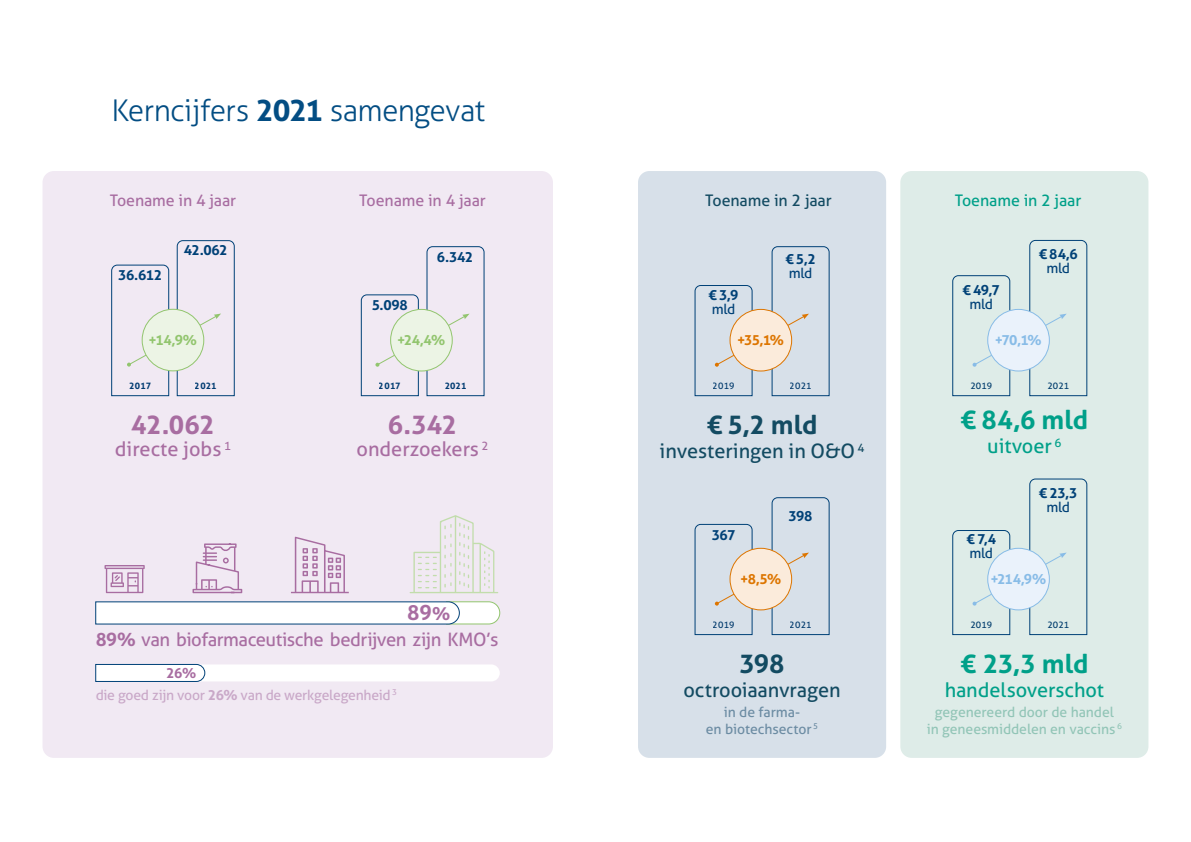
<style>
.page{position:relative;width:1191px;height:842px;background:#fff}
.page>*{position:absolute;margin:0;border:0;box-sizing:border-box;transform-origin:0 0}
.t1{font:300 30px "Aller";letter-spacing:-.025em;color:#034d83}
.t2{font:700 26px "Aller";color:#00a089}
.t3{font:700 26px "Aller";letter-spacing:-.035em;color:#a86da1}
.t4{font:700 26px "Aller";letter-spacing:-.01em;color:#134b62}
.t5{font:700 21px "Aller";color:#a86da1}
.t6{font:20px "Aller";color:#134b62}
.t7{font:20px "Aller";color:#a86da1}
.t8{font:20px "Aller";letter-spacing:-.005em;color:#00a089}
.t9{font:18.5px "Aller";letter-spacing:-.025em;color:#a86da1}
.t10{font:16px "Aller";letter-spacing:-.01em;color:#a86da1}
.t11{font:16px "Aller";letter-spacing:-.01em;color:#134b62}
.t12{font:16px "Aller";letter-spacing:-.01em;color:#00a089}
.t13{font:700 14px "Aller";letter-spacing:-.035em;color:#004177}
.t14{font:14px/17px "Aller";letter-spacing:-.005em;color:#92c5b7;text-align:center}
.t15{font:14px "Aller";letter-spacing:-.02em;color:#c9a8c8}
.t16{font:14px/17px "Aller";letter-spacing:-.005em;color:#6c8ca3;text-align:center}
.t17{font:14px "Aller";letter-spacing:-.025em;color:#004177}
.t18{font:700 14px "Aller";color:#88bce7}
.t19{font:700 14px "Aller";color:#92c56e}
.t20{font:700 14px "Aller";color:#dd7500}
.t21{font:700 14px "Aller";color:#a86da1}
.t22{font:9px "Aller";letter-spacing:.005em;color:#004177}
.t23{font:700 9px "Aller";letter-spacing:.005em;color:#004177}
.s1{font-weight:700}
.s2{font-size:18px}
</style>
<div class="page">
<div style="left:43px;top:171px;width:510px;height:587px;background:#f1e9f3;border-radius:11px"></div>
<div style="left:900px;top:171px;width:248px;height:587px;background:#deece8;border-radius:11px"></div>
<div style="left:638px;top:171px;width:248px;height:587px;background:#d7e0e9;border-radius:11px"></div>
<svg style="left:95px;top:663px;width:405px;height:19px;background:#f5f6f9"></svg>
<svg style="left:111px;top:240px;width:124px;height:157px"></svg>
<div style="left:142px;top:309px;width:62px;height:62px;background:#ecf4e5;border-radius:50%"></div>
<div style="left:142px;top:309px;width:62px;height:62px;border:1px solid #92c56e;border-radius:50%"></div>
<svg style="left:360px;top:246px;width:125px;height:151px"></svg>
<div style="left:390px;top:309px;width:62px;height:62px;background:#ecf4e5;border-radius:50%"></div>
<div style="left:390px;top:309px;width:63px;height:62px;border:1px solid #92c56e;border-radius:50%"></div>
<svg style="left:694px;top:246px;width:136px;height:151px"></svg>
<div style="left:730px;top:309px;width:61px;height:62px;background:#fbebdb;border-radius:50%"></div>
<div style="left:729px;top:309px;width:63px;height:62px;border:1px solid #dd7500;border-radius:50%"></div>
<svg style="left:694px;top:497px;width:136px;height:139px"></svg>
<div style="left:730px;top:548px;width:61px;height:62px;background:#fbebdb;border-radius:50%"></div>
<div style="left:729px;top:548px;width:63px;height:62px;border:1px solid #dd7500;border-radius:50%"></div>
<svg style="left:952px;top:239px;width:135px;height:158px"></svg>
<div style="left:987px;top:309px;width:62px;height:62px;background:#eaf2fb;border-radius:50%"></div>
<div style="left:987px;top:309px;width:62px;height:62px;border:1px solid #88bce7;border-radius:50%"></div>
<svg style="left:952px;top:478px;width:135px;height:158px"></svg>
<div style="left:987px;top:548px;width:62px;height:62px;background:#eaf2fb;border-radius:50%"></div>
<div style="left:987px;top:548px;width:62px;height:62px;border:1px solid #88bce7;border-radius:50%"></div>
<svg style="left:192px;top:543px;width:50px;height:50px"></svg>
<svg style="left:291px;top:537px;width:58px;height:56px"></svg>
<svg style="left:409px;top:515px;width:89px;height:78px"></svg>
<svg style="left:95px;top:601px;width:406px;height:24px;background:#e8eef1"></svg>
<svg style="left:104px;top:565px;width:41px;height:28px"></svg>
<h1 class="t1" style="left:111px;top:91px;width:375px">Kerncijfers <span class="s1">2021</span> samengevat</h1>
<p class="t10" style="left:110px;top:190px;width:128px">Toename in 4 jaar</p>
<p class="t10" style="left:359px;top:190px;width:128px">Toename in 4 jaar</p>
<p class="t11" style="left:705px;top:190px;width:128px">Toename in 2 jaar</p>
<p class="t12" style="left:954px;top:190px;width:128px">Toename in 2 jaar</p>
<p class="t13" style="left:118px;top:266px;width:45px">36.612</p>
<p class="t13" style="left:184px;top:241px;width:45px">42.062</p>
<p class="t13" style="left:437px;top:248px;width:38px">6.342</p>
<p class="t13" style="left:785px;top:250px;width:32px">€ 5,2</p>
<p class="t17" style="left:788px;top:265px;width:25px">mld</p>
<p class="t13" style="left:1038px;top:245px;width:41px">€ 84,6</p>
<p class="t17" style="left:1046px;top:260px;width:25px">mld</p>
<p class="t13" style="left:372px;top:296px;width:38px">5.098</p>
<p class="t13" style="left:708px;top:286px;width:32px">€ 3,9</p>
<p class="t17" style="left:711px;top:300px;width:25px">mld</p>
<p class="t13" style="left:962px;top:282px;width:39px">€ 49,7</p>
<p class="t17" style="left:969px;top:296px;width:25px">mld</p>
<p class="t19" style="left:148px;top:331px;width:50px">+14,9%</p>
<p class="t19" style="left:397px;top:331px;width:50px">+24,4%</p>
<p class="t20" style="left:737px;top:331px;width:48px">+35,1%</p>
<p class="t18" style="left:995px;top:331px;width:48px">+70,1%</p>
<p class="t23" style="left:129px;top:380px;width:23px">2017</p>
<p class="t23" style="left:195px;top:380px;width:23px">2021</p>
<p class="t23" style="left:379px;top:380px;width:23px">2017</p>
<p class="t22" style="left:712px;top:381px;width:23px">2019</p>
<p class="t23" style="left:444px;top:380px;width:23px">2021</p>
<p class="t22" style="left:789px;top:381px;width:23px">2021</p>
<p class="t22" style="left:970px;top:381px;width:23px">2019</p>
<p class="t22" style="left:1047px;top:381px;width:23px">2021</p>
<h2 class="t3" style="left:131px;top:408px;width:85px">42.062</h2>
<h3 class="t7" style="left:115px;top:437px;width:118px">directe jobs <sup>1</sup></h3>
<h2 class="t3" style="left:388px;top:408px;width:71px">6.342</h2>
<h3 class="t7" style="left:356px;top:437px;width:134px">onderzoekers <sup>2</sup></h3>
<h2 class="t4" style="left:706px;top:408px;width:112px">€ 5,2 mld</h2>
<h3 class="t6" style="left:659px;top:439px;width:206px">investeringen in O&amp;O <sup>4</sup></h3>
<h2 class="t2" style="left:960px;top:404px;width:129px">€ 84,6 mld</h2>
<h3 class="t8" style="left:987px;top:434px;width:76px">uitvoer <sup>6</sup></h3>
<p class="t13" style="left:788px;top:507px;width:25px">398</p>
<p class="t13" style="left:1039px;top:484px;width:40px">€ 23,3</p>
<p class="t17" style="left:1046px;top:499px;width:25px">mld</p>
<p class="t13" style="left:711px;top:526px;width:25px">367</p>
<p class="t13" style="left:966px;top:530px;width:31px">€ 7,4</p>
<p class="t17" style="left:969px;top:545px;width:25px">mld</p>
<p class="t20" style="left:740px;top:570px;width:42px">+8,5%</p>
<p class="t18" style="left:990px;top:570px;width:57px">+214,9%</p>
<h3 class="t5" style="left:407px;top:599px;width:44px">89<span class="s2">%</span></h3>
<p class="t22" style="left:712px;top:620px;width:23px">2019</p>
<p class="t22" style="left:789px;top:620px;width:23px">2021</p>
<p class="t22" style="left:970px;top:620px;width:23px">2019</p>
<p class="t22" style="left:1047px;top:620px;width:23px">2021</p>
<h3 class="t9" style="left:96px;top:628px;width:404px"><span class="s1">89%</span> van biofarmaceutische bedrijven zijn KMO’s</h3>
<p class="t15" style="left:96px;top:686px;width:303px">die goed zijn voor <span class="s1">26%</span> van de werkgelegenheid <sup>3</sup></p>
<p class="t21" style="left:166px;top:664px;width:32px">26%</p>
<h2 class="t4" style="left:739px;top:647px;width:47px">398</h2>
<h3 class="t6" style="left:683px;top:678px;width:159px">octrooiaanvragen</h3>
<p class="t16" style="left:706px;top:703px;width:114px">in de farma-<br>en biotechsector <sup>5</sup></p>
<h2 class="t2" style="left:960px;top:647px;width:129px">€ 23,3 mld</h2>
<h3 class="t8" style="left:944px;top:678px;width:161px">handelsoverschot</h3>
<p class="t14" style="left:926px;top:703px;width:197px">gegenereerd door de handel<br>in geneesmiddelen en vaccins <sup>6</sup></p>
</div>
